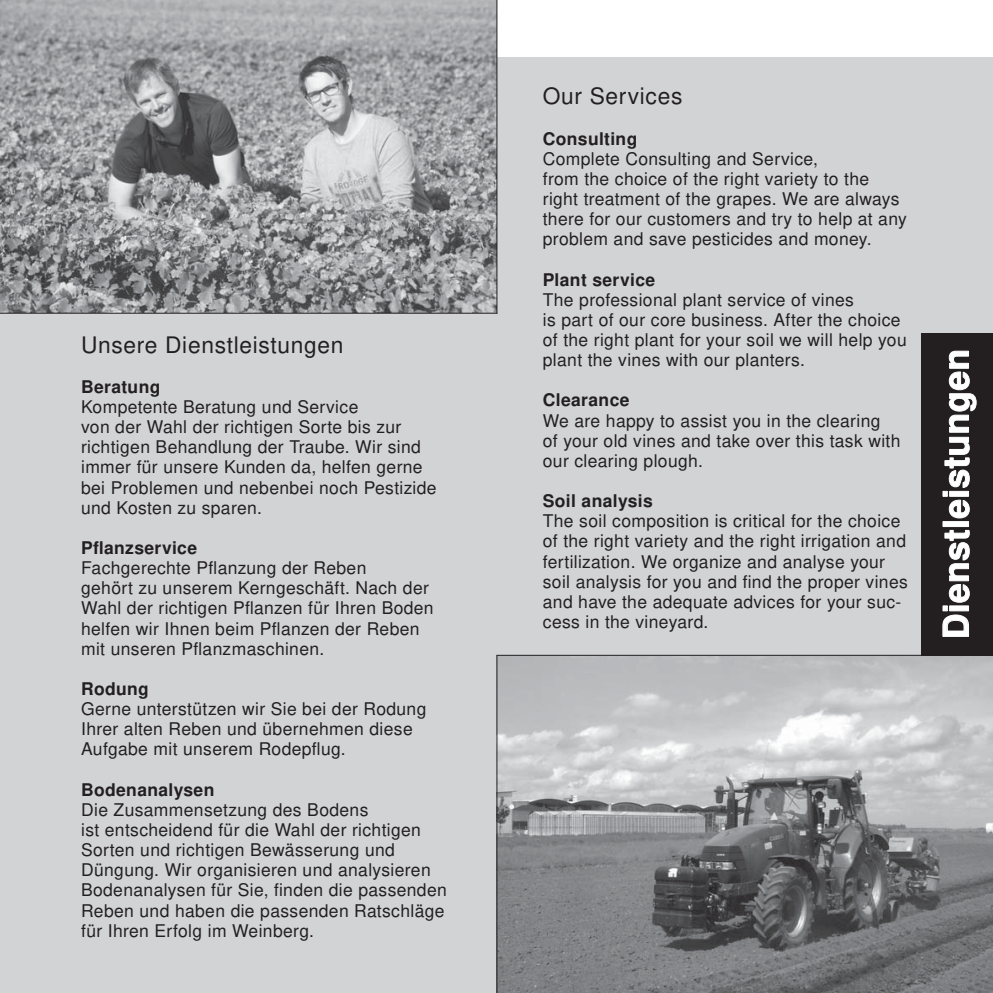
<style>
.page{position:relative;width:993px;height:993px;background:#fff}
.page>*{position:absolute;margin:0;border:0;box-sizing:border-box;transform-origin:0 0}
.t1{font:700 35px "Nimbus San L";letter-spacing:.01em;color:#fff}
.t2{font:22.75px "Nimbus San L";letter-spacing:.03em;color:#231f20}
.t3{font:17.5px/20.1px "Nimbus San L";letter-spacing:.02em;color:#231f20}
.t4{font:700 17.5px "Nimbus San L";letter-spacing:.02em;color:#231f20}
</style>
<div class="page">
<div style="left:0;top:57px;width:992px;height:935px;background:#d1d3d4"></div>
<img style="left:0;top:0;width:496px;height:313px">
<img style="left:497px;top:655px;width:495px;height:337px">
<div style="left:920px;top:332px;width:72px;height:323px;background:#231f20"></div>
<hr style="left:496px;top:654px;width:496px;height:1px;background:#231f20">
<hr style="left:0;top:313px;width:497px;height:1px;background:#231f20">
<hr style="left:496px;top:0;width:1px;height:313px;background:#231f20">
<hr style="left:496px;top:655px;width:1px;height:337px;background:#231f20">
<h2 class="t2" style="left:81px;top:333px;width:264px">Unsere Dienstleistungen</h2>
<p class="t4" style="left:81px;top:378px;width:81px">Beratung</p>
<p class="t3" style="left:81px;top:397px;width:357px">Kompetente Beratung und Service<br>von der Wahl der richtigen Sorte bis zur richtigen Behandlung der Traube. Wir sind immer für unsere Kunden da, helfen gerne bei Problemen und nebenbei noch Pestizide und Kosten zu sparen.</p>
<p class="t4" style="left:81px;top:539px;width:118px">Pflanzservice</p>
<p class="t3" style="left:81px;top:558px;width:354px">Fachgerechte Pflanzung der Reben<br>gehört zu unserem Kerngeschäft. Nach der Wahl der richtigen Pflanzen für Ihren Boden helfen wir Ihnen beim Pflanzen der Reben mit unseren Pflanzmaschinen.</p>
<p class="t4" style="left:81px;top:680px;width:69px">Rodung</p>
<p class="t3" style="left:81px;top:699px;width:347px">Gerne unterstützen wir Sie bei der Rodung<br>Ihrer alten Reben und übernehmen diese<br>Aufgabe mit unserem Rodepflug.</p>
<p class="t4" style="left:81px;top:780px;width:135px">Bodenanalysen</p>
<p class="t3" style="left:81px;top:800px;width:367px">Die Zusammensetzung des Bodens<br>ist entscheidend für die Wahl der richtigen Sorten und richtigen Bewässerung und Düngung. Wir organisieren und analysieren Bodenanalysen für Sie, finden die passenden Reben und haben die passenden Ratschläge für Ihren Erfolg im Weinberg.</p>
<h2 class="t2" style="left:542px;top:85px;width:141px">Our Services</h2>
<p class="t4" style="left:542px;top:130px;width:96px">Consulting</p>
<p class="t3" style="left:542px;top:149px;width:365px">Complete Consulting and Service,<br>from the choice of the right variety to the right treatment of the grapes. We are always there for our customers and try to help at any problem and save pesticides and money.</p>
<p class="t4" style="left:542px;top:271px;width:114px">Plant service</p>
<p class="t3" style="left:542px;top:290px;width:365px">The professional plant service of vines<br>is part of our core business. After the choice of the right plant for your soil we will help you plant the vines with our planters.</p>
<p class="t4" style="left:542px;top:391px;width:88px">Clearance</p>
<p class="t3" style="left:542px;top:411px;width:359px">We are happy to assist you in the clearing<br>of your old vines and take over this task with our clearing plough.</p>
<p class="t4" style="left:542px;top:492px;width:111px">Soil analysis</p>
<p class="t3" style="left:542px;top:511px;width:366px">The soil composition is critical for the choice of the right variety and the right irrigation and fertilization. We organize and analyse your soil analysis for you and find the proper vines and have the adequate advices for your suc&shy;cess in the vineyard.</p>
<h1 class="t1" style="left:938px;top:639px;width:291px;rotate:-90deg">Dienstleistungen</h1>
</div>
